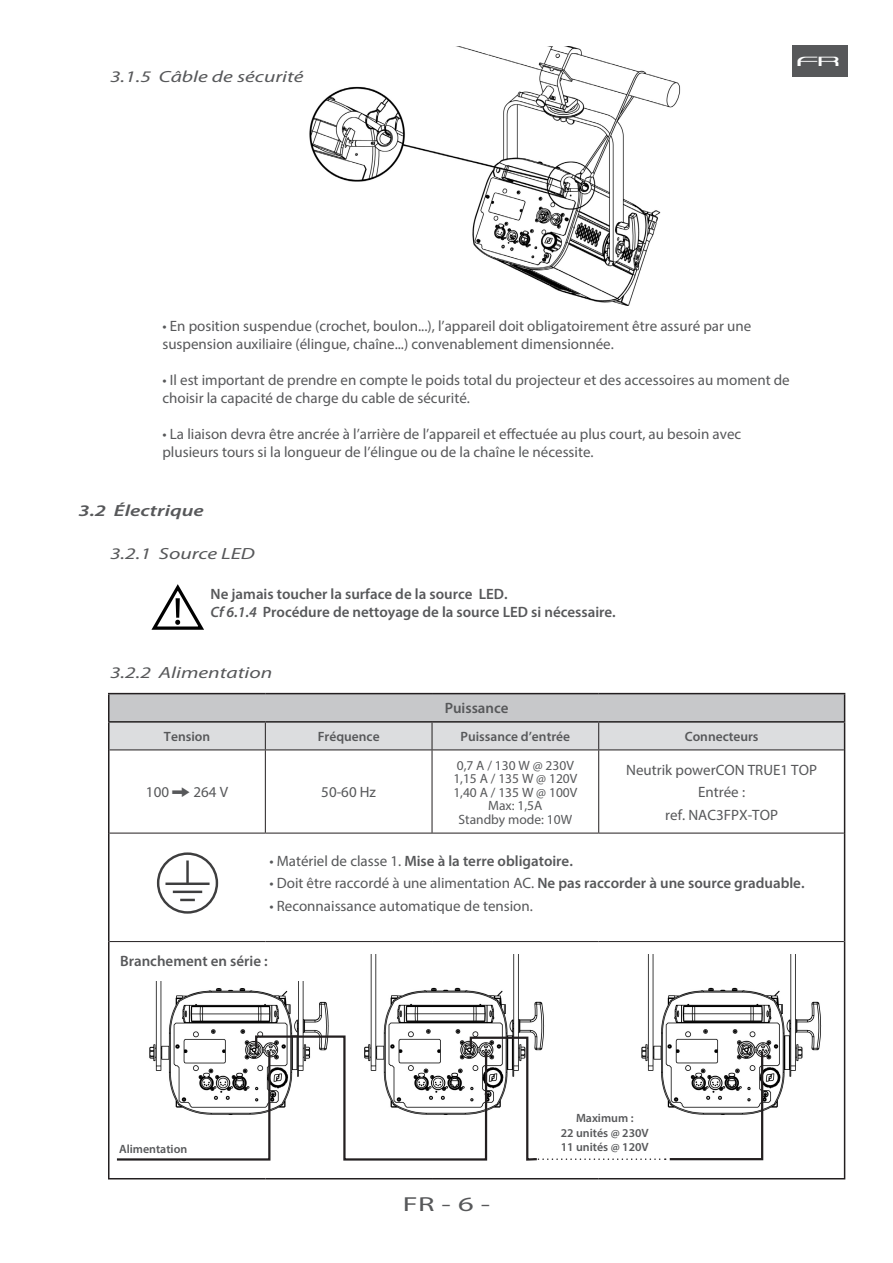
<style>
.page{position:relative;width:893px;height:1263px;background:#fff}
.page>*{position:absolute;margin:0;border:0;box-sizing:border-box;transform-origin:0 0}
.t1{font:20.4px "Myriad Pro";color:#57585a;scale:1.5 1}
.t2{font:19.2px "Vandiana Platin Lite";color:#fff;scale:1.5 1}
.Sub-Tab_n2{font:italic 16.2px "Myriad Pro";color:#57585a;scale:1.33 1}
.Sub-Tab_n1{font:italic 600 16.2px "Myriad Pro";color:#57585a;scale:1.33 1}
.t3{font:15px/18px "Myriad Pro";color:#57585a}
.Sub-Tab_n2-2{font:600 15px "Myriad Pro";color:#57585a}
.Style_12pt_TAB{font:600 15px "Myriad Pro";color:#57585a}
.t4{font:13.5px "Myriad Pro";color:#57585a}
.t5{font:600 13.5px "Myriad Pro";color:#57585a}
.Style_12pt_TAB-2{font:600 12px "Myriad Pro";color:#57585a}
.s1{font-style:italic}
.s2{font-family:"Follow The Arrow"}
.s3{font-weight:400}
.s4{font-weight:600}
</style>
<div class="page">
<div style="left:792px;top:45px;width:55px;height:32px;background:#57585a"></div>
<svg style="left:151px;top:584px;width:53px;height:46px"></svg>
<img style="left:309px;top:47px;width:372px;height:259px">
<img style="left:155px;top:982px;width:174px;height:52px">
<img style="left:370px;top:955px;width:175px;height:79px">
<img style="left:647px;top:955px;width:175px;height:156px">
<svg style="left:157px;top:852px;width:61px;height:62px"></svg>
<hr style="left:110px;top:941px;width:155px;height:1px;background:#231f20">
<hr style="left:265px;top:941px;width:167px;height:1px;background:#231f20">
<hr style="left:432px;top:941px;width:167px;height:1px;background:#231f20">
<hr style="left:599px;top:941px;width:245px;height:1px;background:#231f20">
<hr style="left:108px;top:721px;width:157px;height:2px;background:#231f20">
<hr style="left:432px;top:750px;width:1px;height:83px;background:#231f20">
<hr style="left:598px;top:750px;width:1px;height:83px;background:#231f20">
<hr style="left:265px;top:833px;width:167px;height:1px;background:#231f20">
<hr style="left:432px;top:833px;width:167px;height:1px;background:#231f20">
<hr style="left:599px;top:833px;width:245px;height:1px;background:#231f20">
<hr style="left:265px;top:750px;width:1px;height:83px;background:#231f20">
<hr style="left:110px;top:833px;width:155px;height:1px;background:#231f20">
<hr style="left:108px;top:693px;width:157px;height:1px;background:#231f20">
<hr style="left:108px;top:694px;width:2px;height:27px;background:#231f20">
<hr style="left:265px;top:693px;width:167px;height:1px;background:#231f20">
<hr style="left:432px;top:693px;width:167px;height:1px;background:#231f20">
<hr style="left:599px;top:693px;width:246px;height:1px;background:#231f20">
<hr style="left:108px;top:723px;width:2px;height:27px;background:#231f20">
<svg style="left:109px;top:694px;width:736px;height:56px;background:#c9c9cb"></svg>
<hr style="left:108px;top:750px;width:2px;height:83px;background:#231f20">
<hr style="left:844px;top:750px;width:1px;height:83px;background:#231f20">
<hr style="left:108px;top:833px;width:2px;height:108px;background:#231f20">
<hr style="left:844px;top:833px;width:1px;height:108px;background:#231f20">
<hr style="left:108px;top:941px;width:2px;height:237px;background:#231f20">
<hr style="left:844px;top:941px;width:1px;height:237px;background:#231f20">
<hr style="left:108px;top:1178px;width:157px;height:1px;background:#231f20">
<hr style="left:265px;top:1178px;width:167px;height:1px;background:#231f20">
<hr style="left:432px;top:1178px;width:167px;height:1px;background:#231f20">
<hr style="left:599px;top:1178px;width:246px;height:1px;background:#231f20">
<svg style="left:116px;top:1034px;width:648px;height:127px"></svg>
<p class="Sub-Tab_n2" style="left:110px;top:66px;width:147px">3.1.5 Câble de sécurité</p>
<p class="t2" style="left:796px;top:53px;width:30px">FR</p>
<p class="t3" style="left:162px;top:316px;width:590px">• En position suspendue (crochet, boulon...), l’appareil doit obligatoirement être assuré par une suspension auxiliaire (élingue, chaîne...) convenablement dimensionnée.</p>
<p class="t3" style="left:162px;top:370px;width:629px">• Il est important de prendre en compte le poids total du projecteur et des accessoires au moment de choisir la capacité de charge du cable de sécurité.</p>
<p class="t3" style="left:162px;top:424px;width:580px">• La liaison devra être ancrée à l’arrière de l’appareil et effectuée au plus court, au besoin avec plusieurs tours si la longueur de l’élingue ou de la chaîne le nécessite.</p>
<p class="Sub-Tab_n1" style="left:79px;top:500px;width:96px">3.2 Électrique</p>
<p class="Sub-Tab_n2" style="left:110px;top:543px;width:110px">3.2.1 Source LED</p>
<p class="Sub-Tab_n2-2" style="left:211px;top:584px;width:298px">Ne jamais toucher la surface de la source LED.</p>
<p class="Sub-Tab_n2-2" style="left:211px;top:602px;width:407px"><span class="s1">Cf 6.1.4</span> Procédure de nettoyage de la source LED si nécessaire.</p>
<p class="Sub-Tab_n2" style="left:110px;top:662px;width:124px">3.2.2 Alimentation</p>
<p class="Sub-Tab_n2-2" style="left:445px;top:699px;width:65px">Puissance</p>
<p class="t5" style="left:164px;top:728px;width:48px">Tension</p>
<p class="t5" style="left:318px;top:728px;width:63px">Fréquence</p>
<p class="t5" style="left:461px;top:728px;width:111px">Puissance d’entrée</p>
<p class="t5" style="left:685px;top:728px;width:75px">Connecteurs</p>
<p class="t3" style="left:146px;top:783px;width:84px">100 <span class="s2">T</span> 264 V</p>
<p class="t3" style="left:321px;top:783px;width:56px">50-60 Hz</p>
<p class="t4" style="left:457px;top:757px;width:119px">0,7 A / 130 W @ 230V</p>
<p class="t4" style="left:453px;top:770px;width:126px">1,15 A / 135 W @ 120V</p>
<p class="t4" style="left:453px;top:784px;width:126px">1,40 A / 135 W @ 100V</p>
<p class="t4" style="left:488px;top:797px;width:56px">Max: 1,5A</p>
<p class="t4" style="left:459px;top:811px;width:115px">Standby mode: 10W</p>
<p class="t3" style="left:626px;top:760px;width:192px">Neutrik powerCON TRUE1 TOP</p>
<p class="t3" style="left:698px;top:783px;width:48px">Entrée :</p>
<p class="t3" style="left:665px;top:805px;width:114px">ref. NAC3FPX-TOP</p>
<p class="Sub-Tab_n2-2" style="left:269px;top:851px;width:305px"><span class="s3">• Matériel de classe 1.</span> Mise à la terre obligatoire.</p>
<p class="t3" style="left:269px;top:874px;width:537px">• Doit être raccordé à une alimentation AC. <span class="s4">Ne pas raccorder à une source graduable.</span></p>
<p class="t3" style="left:269px;top:896px;width:265px">• Reconnaissance automatique de tension.</p>
<p class="Style_12pt_TAB" style="left:120px;top:951px;width:149px">Branchement en série :</p>
<p class="Style_12pt_TAB-2" style="left:119px;top:1141px;width:70px">Alimentation</p>
<h1 class="t1" style="left:403px;top:1191px;width:60px">FR - 6 -</h1>
<p class="Style_12pt_TAB-2" style="left:576px;top:1110px;width:59px">Maximum :</p>
<p class="Style_12pt_TAB-2" style="left:561px;top:1125px;width:90px">22 unités @ 230V</p>
<p class="Style_12pt_TAB-2" style="left:561px;top:1139px;width:90px">11 unités @ 120V</p>
</div>
